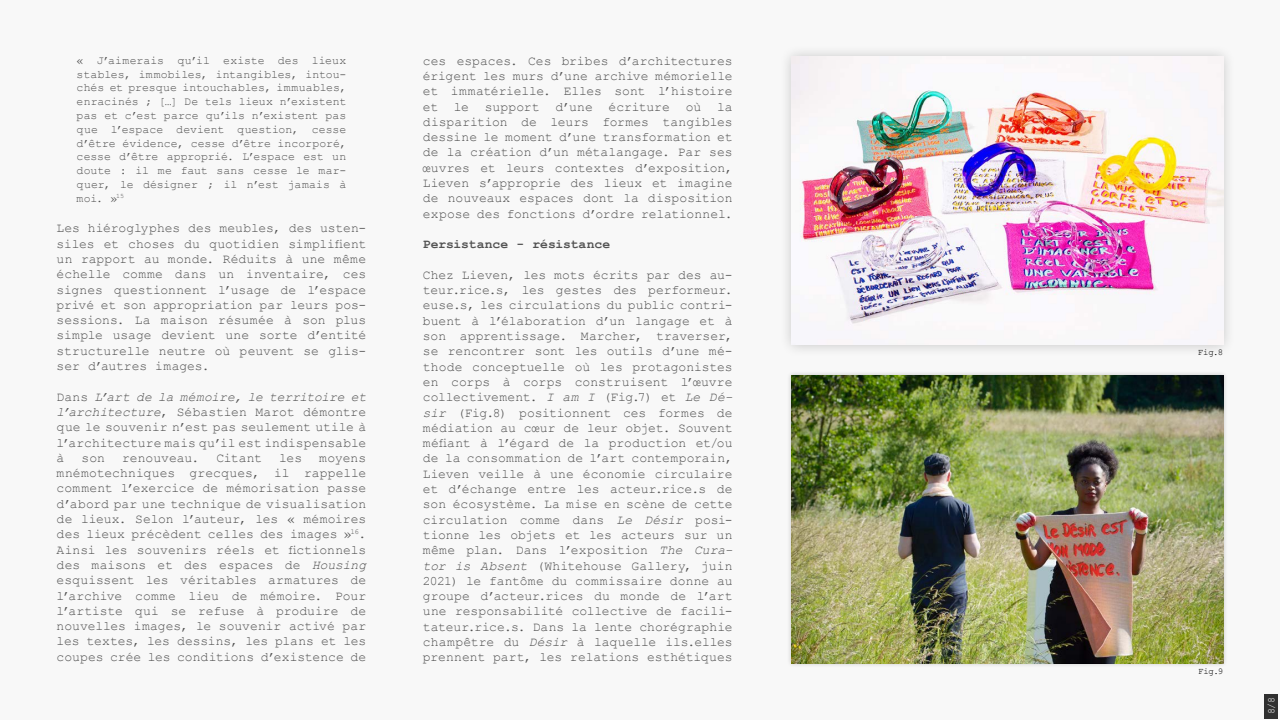
<style>
.page{position:relative;width:1280px;height:720px;background:#f8f8f8}
.page>*{position:absolute;margin:0;border:0;box-sizing:border-box;transform-origin:0 0}
.t1{font:13px/15.3px "Courier New";letter-spacing:-.005em;color:#525252;text-align:justify}
.t2{font:700 13px "Courier New";color:#525252}
.t3{font:11.5px/13.8px "Courier New";letter-spacing:-.005em;color:#525252;text-align:justify}
.t4{font:10px "Courier New";color:#fff}
.t5{font:9px "Courier New";letter-spacing:-.01em;color:#000}
.s1{font-style:italic}
</style>
<div class="page">
<div style="left:1265px;top:694px;width:13px;height:24px;background:#303030"></div>
<div style="left:779px;top:44px;width:457px;height:313px;background:#000;opacity:.2"></div>
<img style="left:791px;top:57px;width:432px;height:288px">
<div style="left:786px;top:371px;width:442px;height:297px;background:#000;opacity:.2"></div>
<img style="left:791px;top:375px;width:432px;height:288px">
<p class="t3" style="left:77px;top:53px;width:271px">« J’aimerais qu’il existe des lieux stables, immobiles, intangibles, intou&shy;chés et presque intouchables, immuables, enracinés ; […] De tels lieux n’existent pas et c’est parce qu’ils n’existent pas que l’espace devient question, cesse d’être évidence, cesse d’être incorporé, cesse d’être approprié. L’espace est un doute : il me faut sans cesse le mar&shy;quer, le désigner ; il n’est jamais à moi. »<sup>15</sup></p>
<p class="t1" style="left:57px;top:220px;width:311px">Les hiéroglyphes des meubles, des usten&shy;siles et choses du quotidien simplifient un rapport au monde. Réduits à une même échelle comme dans un inventaire, ces signes questionnent l’usage de l’espace privé et son appropriation par leurs pos&shy;sessions. La maison résumée à son plus simple usage devient une sorte d’entité structurelle neutre où peuvent se glis&shy;ser d’autres images.</p>
<p class="t1" style="left:57px;top:388px;width:311px">Dans <span class="s1">L’art de la mémoire, le territoire et l’architecture</span>, Sébastien Marot démontre que le souvenir n’est pas seulement utile à l’architecture mais qu’il est indispensable à</p>
<p class="t1" style="left:82px;top:450px;width:25px">son</p>
<p class="t1" style="left:122px;top:450px;width:79px">renouveau.</p>
<p class="t1" style="left:216px;top:450px;width:47px">Citant</p>
<p class="t1" style="left:279px;top:450px;width:24px">les</p>
<p class="t1" style="left:57px;top:450px;width:311px;text-indent:263px">moyens mnémotechniques grecques, il rappelle comment l’exercice de mémorisation passe d’abord par une technique de visualisation de lieux. Selon l’auteur, les « mémoires des lieux précèdent celles des images »<sup>16</sup>.<br>Ainsi les souvenirs réels et fictionnels des maisons et des espaces de <span class="s1">Housing </span>esquissent les véritables armatures de l’archive comme lieu de mémoire. Pour l’artiste qui se refuse à produire de nouvelles images, le souvenir activé par les textes, les dessins, les plans et les coupes crée les conditions d’existence de</p>
<p class="t1" style="left:423px;top:53px;width:311px">ces espaces. Ces bribes d’architectures érigent les murs d’une archive mémorielle et immatérielle. Elles sont l’histoire et le support d’une écriture où la disparition de leurs formes tangibles dessine le moment d’une transformation et de la création d’un métalangage. Par ses œuvres et leurs contextes d’exposition, Lieven s’approprie des lieux et imagine de nouveaux espaces dont la disposition expose des fonctions d’ordre relationnel.</p>
<p class="t2" style="left:423px;top:236px;width:189px">Persistance - résistance</p>
<p class="t1" style="left:423px;top:267px;width:311px">Chez Lieven, les mots écrits par des au&shy;teur.rice.s, les gestes des performeur. euse.s, les circulations du public contri&shy;buent à l’élaboration d’un langage et à son apprentissage. Marcher, traverser, se rencontrer sont les outils d’une mé&shy;thode conceptuelle où les protagonistes en corps à corps construisent l’œuvre collectivement. <span class="s1">I am I</span> (Fig.7) et <span class="s1">Le Dé&shy;sir</span> (Fig.8) positionnent ces formes de médiation au cœur de leur objet. Souvent méfiant à l’égard de la production et/ou de la consommation de l’art contemporain, Lieven veille à une économie circulaire et d’échange entre les acteur.rice.s de son écosystème. La mise en scène de cette circulation comme dans <span class="s1">Le Désir</span> posi&shy;tionne les objets et les acteurs sur un même plan. Dans l’exposition <span class="s1">The Cura&shy;tor is Absent</span> (Whitehouse Gallery, juin 2021) le fantôme du commissaire donne au groupe d’acteur.rices du monde de l’art une responsabilité collective de facili&shy;tateur.rice.s. Dans la lente chorégraphie champêtre du <span class="s1">Désir</span> à laquelle ils.elles prennent part, les relations esthétiques</p>
<p class="t5" style="left:1198px;top:347px;width:27px">Fig.8</p>
<p class="t5" style="left:1198px;top:665px;width:27px">Fig.9</p>
<p class="t4" style="left:1265px;top:714px;width:18px;rotate:-90deg">8/8</p>
</div>
